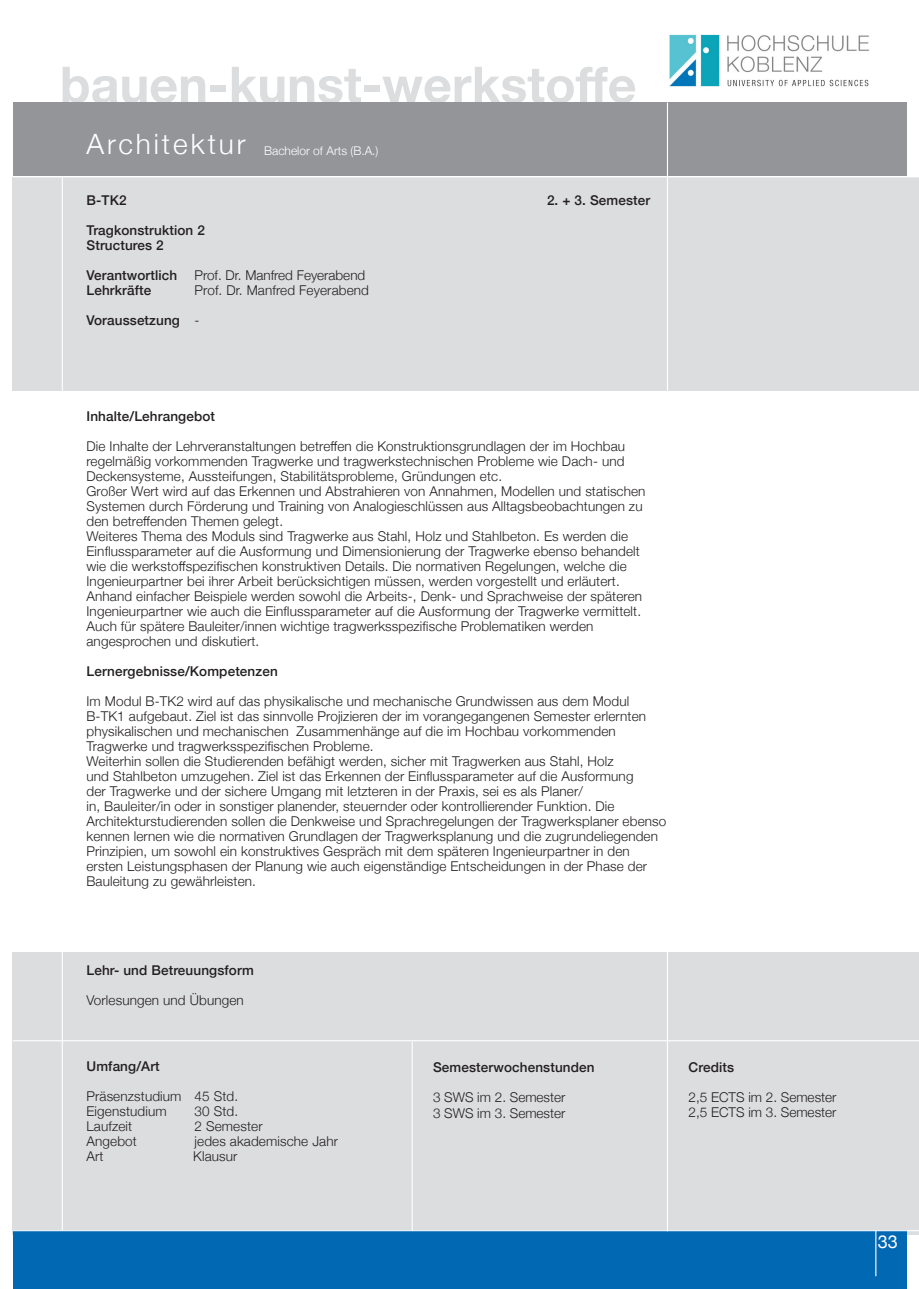
<style>
.page{position:relative;width:919px;height:1289px;background:#fff}
.page>*{position:absolute;margin:0;border:0;box-sizing:border-box;transform-origin:0 0}
.t1{font:700 50.25px "Helvetica Neue";color:#dcdddf}
.t2{font:300 28.05px "Helvetica Neue";letter-spacing:.105em;color:#fff}
.t3{font:18px "Helvetica Neue";color:#fff}
.t4{font:300 13.5px/15px "Helvetica Neue";letter-spacing:.01em;color:#231f20}
.t5{font:500 13.5px "Helvetica Neue";letter-spacing:.01em;color:#231f20}
.t6{font:300 12px "Helvetica Neue";color:#fff}
.s1{font-weight:300}
</style>
<div class="page">
<div style="left:13px;top:952px;width:905px;height:282px;background:#dcdddf"></div>
<div style="left:13px;top:1230px;width:893px;height:58px;background:#0168b3"></div>
<div style="left:13px;top:177px;width:905px;height:213px;background:#dcdddf"></div>
<div style="left:13px;top:103px;width:893px;height:73px;background:#939598"></div>
<hr style="left:13px;top:1229px;width:905px;height:2px;background:#fff">
<img style="left:669px;top:34px;width:200px;height:53px">
<hr style="left:666px;top:103px;width:2px;height:1128px;background:#fff">
<hr style="left:62px;top:177px;width:1px;height:1053px;background:#fff">
<hr style="left:13px;top:1040px;width:905px;height:1px;background:#fff">
<hr style="left:875px;top:1230px;width:1px;height:46px;background:#fff">
<hr style="left:411px;top:1041px;width:2px;height:189px;background:#fff">
<h1 class="t1" style="left:60px;top:45px;width:578px">bauen-kunst-werkstoffe</h1>
<h2 class="t2" style="left:86px;top:122px;width:161px">Architektur</h2>
<p class="t6" style="left:264px;top:141px;width:116px">Bachelor of Arts (B.A.)</p>
<p class="t5" style="left:86px;top:189px;width:42px">B-TK2</p>
<p class="t5" style="left:86px;top:219px;width:120px">Tragkonstruktion 2</p>
<p class="t5" style="left:86px;top:234px;width:79px">Structures 2</p>
<p class="t5" style="left:86px;top:264px;width:92px">Verantwortlich</p>
<p class="t4" style="left:194px;top:266px;width:172px">Prof. Dr. Manfred Feyerabend</p>
<p class="t5" style="left:86px;top:279px;width:66px">Lehrkräfte</p>
<p class="t4" style="left:194px;top:281px;width:176px">Prof. Dr. Manfred Feyerabend</p>
<p class="t5" style="left:86px;top:309px;width:114px">Voraussetzung <span class="s1">-</span></p>
<p class="t5" style="left:547px;top:189px;width:105px">2. + 3. Semester</p>
<p class="t5" style="left:86px;top:405px;width:130px">Inhalte/Lehrangebot</p>
<p class="t4" style="left:86px;top:438px;width:540px;text-align:justify">Die Inhalte der Lehrveranstaltungen betreffen die Konstruktionsgrundlagen der im Hochbau regelmäßig vorkommenden Tragwerke und tragwerkstechnischen Probleme wie Dach- und Deckensysteme, Aussteifungen, Stabilitätsprobleme, Gründungen etc.</p>
<p class="t4" style="left:86px;top:483px;width:560px">Großer Wert wird auf das Erkennen und Abstrahieren von Annahmen, Modellen und statischen<br>Systemen durch Förderung und Training von Analogieschlüssen aus Alltagsbeobachtungen zu den betreffenden Themen gelegt.</p>
<p class="t4" style="left:86px;top:528px;width:557px">Weiteres Thema des Moduls sind Tragwerke aus Stahl, Holz und Stahlbeton. Es werden die Einflussparameter auf die Ausformung und Dimensionierung der Tragwerke ebenso behandelt wie die werkstoffspezifischen konstruktiven Details. Die normativen Regelungen, welche die Ingenieurpartner bei ihrer Arbeit berücksichtigen müssen, werden vorgestellt und erläutert.<br>Anhand einfacher Beispiele werden sowohl die Arbeits-, Denk- und Sprachweise der späteren Ingenieurpartner wie auch die Einflussparameter auf die Ausformung der Tragwerke vermittelt.<br>Auch für spätere Bauleiter/innen wichtige tragwerksspezifische Problematiken werden angesprochen und diskutiert.</p>
<p class="t5" style="left:86px;top:660px;width:193px">Lernergebnisse/Kompetenzen</p>
<p class="t4" style="left:86px;top:693px;width:561px">Im Modul B-TK2 wird auf das physikalische und mechanische Grundwissen aus dem Modul B-TK1 aufgebaut. Ziel ist das sinnvolle Projizieren der im vorangegangenen Semester erlernten physikalischen und mechanischen Zusammenhänge auf die im Hochbau vorkommenden Tragwerke und tragwerksspezifischen Probleme.</p>
<p class="t4" style="left:86px;top:753px;width:581px">Weiterhin sollen die Studierenden befähigt werden, sicher mit Tragwerken aus Stahl, Holz<br>und Stahlbeton umzugehen. Ziel ist das Erkennen der Einflussparameter auf die Ausformung<br>der Tragwerke und der sichere Umgang mit letzteren in der Praxis, sei es als Planer/<br>in, Bauleiter/in oder in sonstiger planender, steuernder oder kontrollierender Funktion. Die Architekturstudierenden sollen die Denkweise und Sprachregelungen der Tragwerksplaner ebenso kennen lernen wie die normativen Grundlagen der Tragwerksplanung und die zugrundeliegenden Prinzipien, um sowohl ein konstruktives Gespräch mit dem späteren Ingenieurpartner in den ersten Leistungsphasen der Planung wie auch eigenständige Entscheidungen in der Phase der Bauleitung zu gewährleisten.</p>
<p class="t5" style="left:86px;top:958px;width:169px">Lehr- und Betreuungsform</p>
<p class="t4" style="left:86px;top:991px;width:159px">Vorlesungen und Übungen</p>
<p class="t5" style="left:86px;top:1055px;width:75px">Umfang/Art</p>
<p class="t4" style="left:86px;top:1087px;width:153px">Präsenzstudium 45 Std.</p>
<p class="t4" style="left:86px;top:1102px;width:82px">Eigenstudium</p>
<p class="t4" style="left:194px;top:1102px;width:45px">30 Std.</p>
<p class="t4" style="left:86px;top:1117px;width:47px">Laufzeit</p>
<p class="t4" style="left:194px;top:1117px;width:69px">2 Semester</p>
<p class="t4" style="left:86px;top:1132px;width:52px">Angebot</p>
<p class="t4" style="left:194px;top:1132px;width:145px">jedes akademische Jahr</p>
<p class="t4" style="left:86px;top:1147px;width:19px">Art</p>
<p class="t4" style="left:193px;top:1147px;width:46px">Klausur</p>
<p class="t5" style="left:433px;top:1056px;width:163px">Semesterwochenstunden</p>
<p class="t4" style="left:433px;top:1088px;width:134px">3 SWS im 2. Semester</p>
<p class="t4" style="left:433px;top:1104px;width:134px">3 SWS im 3. Semester</p>
<p class="t5" style="left:688px;top:1055px;width:47px">Credits</p>
<p class="t4" style="left:688px;top:1088px;width:149px">2,5 ECTS im 2. Semester</p>
<p class="t4" style="left:688px;top:1103px;width:149px">2,5 ECTS im 3. Semester</p>
<h3 class="t3" style="left:877px;top:1228px;width:22px">33</h3>
</div>
